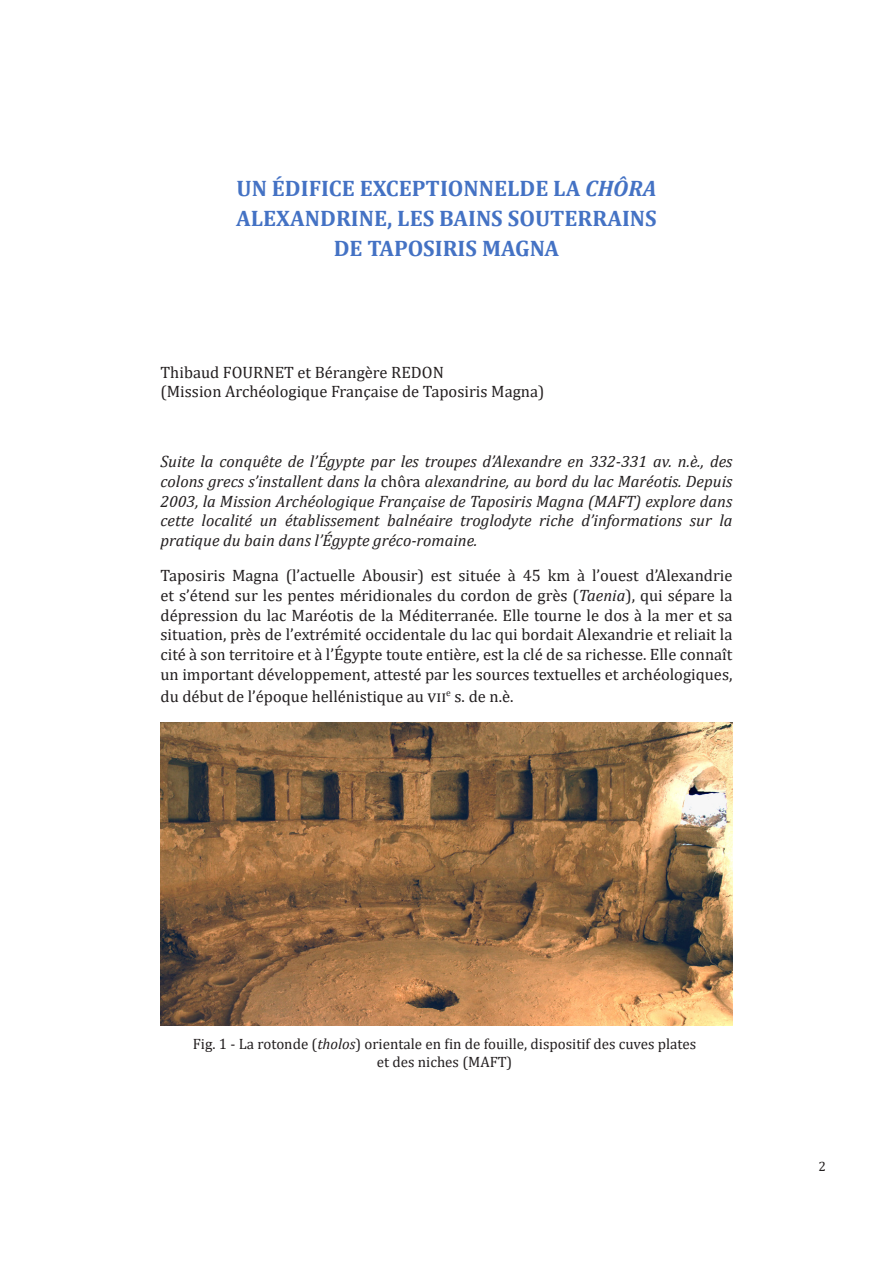
<style>
.page{position:relative;width:893px;height:1263px;background:#fff}
.page>*{position:absolute;margin:0;border:0;box-sizing:border-box;transform-origin:0 0}
.t1{font:700 22.5px/30px "Cambria";color:#4472c4}
.t2{font:16.5px/19.8px "Cambria";color:#231f20;text-align:justify}
.t3{font:italic 16.5px/19.8px "Cambria";color:#231f20;text-align:right}
.t4{font:15px "Cambria";color:#231f20}
.t5{font:13.5px "Cambria";color:#231f20}
.s1{font-style:italic}
.s2{font-style:normal}
</style>
<div class="page">
<img style="left:161px;top:723px;width:571px;height:302px">
<p class="t1" style="left:236px;top:173px;width:422px">UN ÉDIFICE EXCEPTIONNELDE LA <span class="s1">CHÔRA<br></span>ALEXANDRINE, LES BAINS SOUTERRAINS</p>
<p class="t1" style="left:334px;top:233px;width:227px">DE TAPOSIRIS MAGNA</p>
<p class="t2" style="left:161px;top:362px;width:285px">Thibaud FOURNET et Bérangère REDON</p>
<p class="t2" style="left:161px;top:382px;width:385px">(Mission Archéologique Française de Taposiris Magna(</p>
<p class="t3" style="left:161px;top:451px;width:573px">Suite la conquête de ’l Égypte par les troupes ’dAlexandre en 332-331 av è.n. ., des colons grecs ’s installent dans la <span class="s2">chôra</span> alexandrine, au bord du lac Maréotis. Depuis 2003, la Mission Archéologique Française de Taposiris Magna (MAFT) explore dans la</p>
<p class="t3" style="left:202px;top:510px;width:52px">localité</p>
<p class="t3" style="left:285px;top:510px;width:96px">établissement</p>
<p class="t3" style="left:387px;top:510px;width:67px">balnéaire</p>
<p class="t3" style="left:581px;top:510px;width:102px">’d informations</p>
<p class="t3" style="left:460px;top:510px;width:73px">troglodyte</p>
<p class="t3" style="left:539px;top:510px;width:36px">riche</p>
<p class="t3" style="left:161px;top:510px;width:319px;text-align:left">cette<br>pratique du bain dans ’l Égypte gréco-romaine.</p>
<p class="t2" style="left:161px;top:565px;width:573px">Taposiris Magna ( ’l actuelle Abousir) est située à 45 km ’là ouest ’dAlexandrie et ’s étend sur les pentes méridionales du cordon de grès (<span class="s1">Taenia</span> ,) qui sépare la dépression du lac Maréotis de la Méditerranée. Elle tourne le dos laà mer et sa situation, près de ’l extrémité occidentale du lac qui bordait Alexandrie et reliait la cité à son territoire et É’là gypte toute entière, est la clé de sa richesse. Elle connaît un important développement, attesté par les sources textuelles et archéologiques,</p>
<p class="t2" style="left:161px;top:686px;width:354px">du début de ’l époque hellénistique au vii<sup>e</sup> .s de .è.n</p>
<p class="t3" style="left:260px;top:510px;width:19px">un</p>
<p class="t3" style="left:690px;top:510px;width:23px">sur</p>
<p class="t4" style="left:193px;top:1035px;width:505px">Fig -1. La rotonde (<span class="s1">tholos</span>) orientale en fin de fouille, dispositif des cuves plates</p>
<p class="t4" style="left:377px;top:1053px;width:137px">et des niches (MAFT(</p>
<p class="t5" style="left:818px;top:1159px;width:9px">2</p>
</div>
